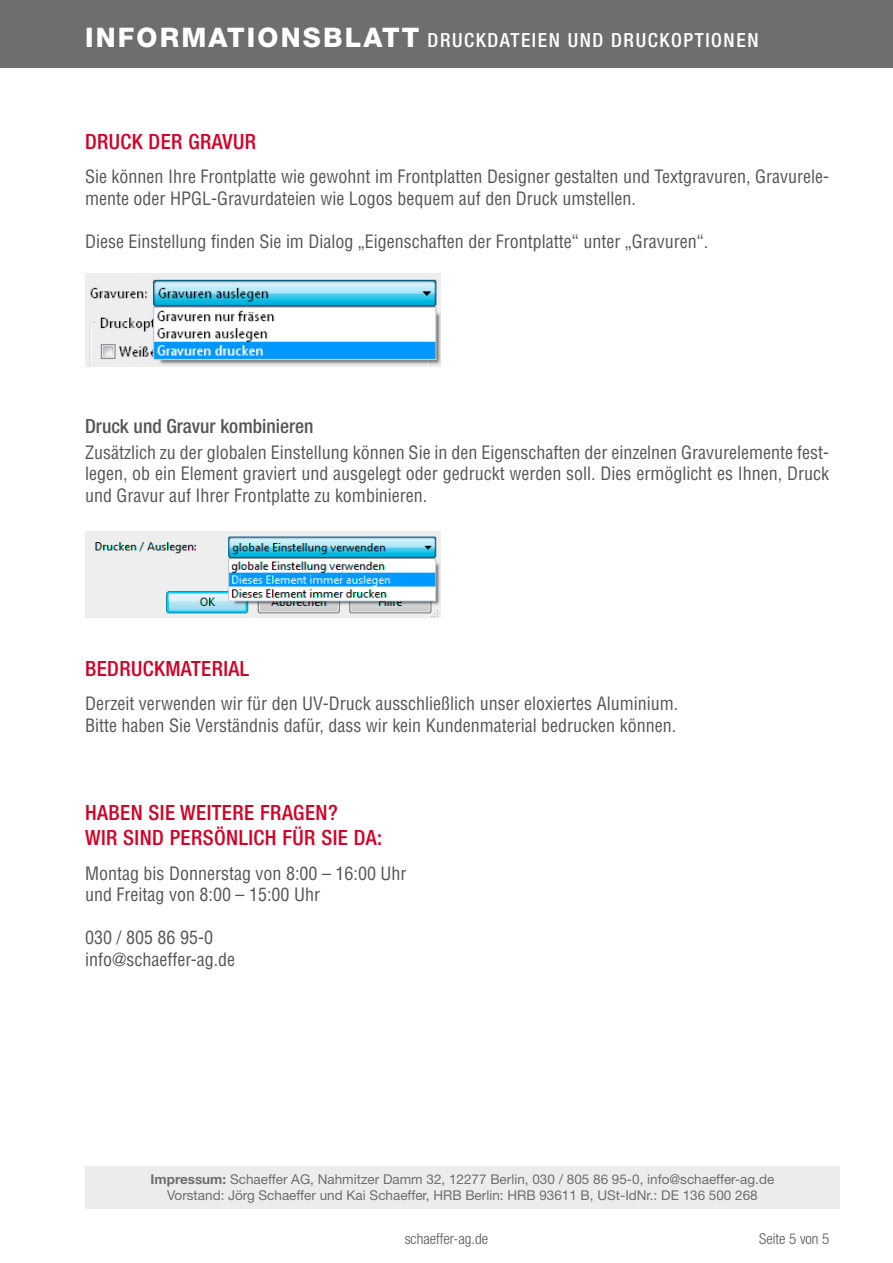
<style>
.page{position:relative;width:893px;height:1263px;background:#fff}
.page>*{position:absolute;margin:0;border:0;box-sizing:border-box;transform-origin:0 0}
.t1{font:800 27px "Helvetica Neue LT Pro";letter-spacing:.08em;color:#fff}
.t2{font:500 condensed 21px/25.2px "Helvetica Neue LT Std";letter-spacing:.02em;color:#d20027}
.t3{font:500 condensed 19.5px "Helvetica Neue LT Pro";letter-spacing:.08em;color:#fff}
.t4{font:500 condensed 19.5px "Helvetica Neue LT Pro";color:#565655}
.t5{font:condensed 18px/21.6px "Helvetica";color:#565655}
.t6{font:300 condensed 15px "Helvetica Neue LT Pro";color:#565655}
.t7{font:13.5px/16.2px "Helvetica Neue LT Pro";color:#6e6e6e;text-align:center}
.s1{font-weight:700}
</style>
<div class="page">
<div style="left:0;top:0;width:893px;height:68px;background:#6e6e6e"></div>
<img style="left:85px;top:273px;width:355px;height:93px">
<img style="left:85px;top:531px;width:355px;height:86px">
<div style="left:85px;top:1166px;width:755px;height:43px;background:#ececec"></div>
<h1 class="t1" style="left:85px;top:21px;width:298px">INFORMATIONSBlatt</h1>
<p class="t3" style="left:428px;top:28px;width:332px">Druckdateien und Druckoptionen</p>
<p class="t2" style="left:85px;top:129px;width:172px">DRUCK DER GRAVUR</p>
<p class="t5" style="left:85px;top:166px;width:746px">Sie können Ihre Frontplatte wie gewohnt im Frontplatten Designer gestalten und Textgravuren, Gravurele&shy;mente oder HPGL-Gravurdateien wie Logos bequem auf den Druck umstellen.</p>
<p class="t5" style="left:85px;top:231px;width:625px">Diese Einstellung finden Sie im Dialog „Eigenschaften der Frontplatte“ unter „Gravuren“.</p>
<p class="t4" style="left:85px;top:414px;width:230px">Druck und Gravur kombinieren</p>
<p class="t5" style="left:85px;top:441px;width:746px;text-align:justify">Zusätzlich zu der globalen Einstellung können Sie in den Eigenschaften der einzelnen Gravurelemente fest&shy;legen, ob ein Element graviert und ausgelegt oder gedruckt werden soll. Dies ermöglicht es Ihnen, Druck und Gravur auf Ihrer Frontplatte zu kombinieren.</p>
<p class="t2" style="left:85px;top:655px;width:166px">BEDRUCKMATERIAL</p>
<p class="t5" style="left:85px;top:693px;width:595px">Derzeit verwenden wir für den UV-Druck ausschließlich unser eloxiertes Aluminium.<br>Bitte haben Sie Verständnis dafür, dass wir kein Kundenmaterial bedrucken können.</p>
<p class="t2" style="left:85px;top:800px;width:299px">HABEN SIE WEITERE FRAGEN?<br>WIR SIND PERSÖNLICH FÜR SIE DA:</p>
<p class="t5" style="left:85px;top:862px;width:323px">Montag bis Donnerstag von 8:00 – 16:00 Uhr und Freitag von 8:00 – 15:00 Uhr</p>
<p class="t5" style="left:85px;top:927px;width:152px">030 / 805 86 95-0 info@schaeffer-ag.de</p>
<p class="t7" style="left:151px;top:1171px;width:625px"><span class="s1">Impressum:</span> Schaeffer AG, Nahmitzer Damm 32, 12277 Berlin, 030 / 805 86 95-0, info@schaeffer-ag.de<br>Vorstand: Jörg Schaeffer und Kai Schaeffer, HRB Berlin: HRB 93611 B, USt-IdNr.: DE 136 500 268</p>
<p class="t6" style="left:405px;top:1230px;width:85px">schaeffer-ag.de</p>
<p class="t6" style="left:759px;top:1230px;width:72px">Seite 5 von 5</p>
</div>
